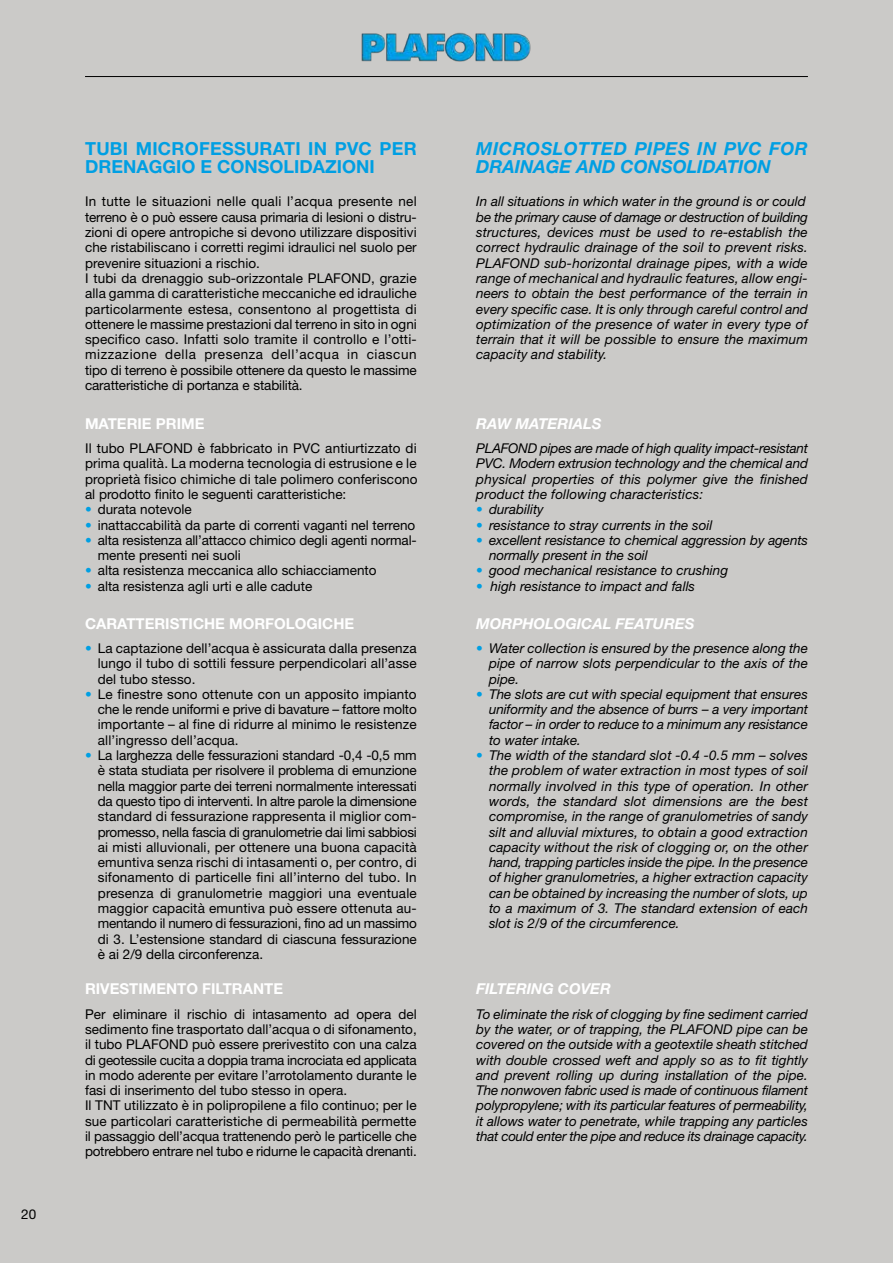
<style>
.page{position:relative;width:893px;height:1263px;background:#cbcac8}
.page>*{position:absolute;margin:0;border:0;box-sizing:border-box;transform-origin:0 0}
.t1{font:700 18px/18px "Helvetica Neue";color:#009fe3}
.t2{font:italic 700 18px/18px "Helvetica Neue";color:#009fe3}
.t3{font:700 15px "Helvetica Neue";color:#fff}
.t4{font:italic 700 15px "Helvetica Neue";color:#fff}
.t5{font:13.5px/15.3px "Helvetica Neue";color:#000;text-align:justify}
.t6{font:italic 13.5px/15.3px "Helvetica Neue";color:#000;text-align:justify}
.s1{color:#009fe3}
</style>
<div class="page">
<img style="left:361px;top:32px;width:170px;height:30px">
<hr style="left:85px;top:76px;width:723px;height:1px;background:#000">
<p class="t5" style="left:21px;top:1207px;width:17px">20</p>
<h1 class="t1" style="left:85px;top:139px;width:333px">TUBI MICROFESSURATI IN PVC PER<br>DRENAGGIO E CONSOLIDAZIONI</h1>
<p class="t5" style="left:85px;top:194px;width:333px;text-align:left">In tutte le situazioni nelle quali l’acqua presente nel terreno è o può essere causa primaria di lesioni o distru&shy;zioni di opere antropiche si devono utilizzare dispositivi che ristabiliscano i corretti regimi idraulici nel suolo per prevenire situazioni a rischio.<br>I tubi da drenaggio sub-orizzontale PLAFOND, grazie alla gamma di caratteristiche meccaniche ed idrauliche particolarmente estesa, consentono al progettista di ottenere le massime prestazioni dal terreno in sito in ogni specifico caso. Infatti solo tramite il controllo e l’otti&shy;mizzazione della presenza dell’acqua in ciascun tipo di terreno è possibile ottenere da questo le massime caratteristiche di portanza e stabilità.</p>
<p class="t3" style="left:85px;top:414px;width:121px">MATERIE PRIME</p>
<p class="t5" style="left:85px;top:440px;width:334px">Il tubo PLAFOND è fabbricato in PVC antiurtizzato di prima qualità. La moderna tecnologia di estrusione e le proprietà fisico chimiche di tale polimero conferiscono al prodotto finito le seguenti caratteristiche:</p>
<p class="t5" style="left:85px;top:502px;width:108px"><span class="s1">•</span> durata notevole</p>
<p class="t5" style="left:85px;top:517px;width:332px"><span class="s1">•</span> inattaccabilità da parte di correnti vaganti nel terreno</p>
<p class="t5" style="left:98px;top:532px;width:320px;text-indent:-13px"><span class="s1">•</span> alta resistenza all’attacco chimico degli agenti normal&shy;mente presenti nei suoli</p>
<p class="t5" style="left:85px;top:563px;width:293px"><span class="s1">•</span> alta resistenza meccanica allo schiacciamento</p>
<p class="t5" style="left:85px;top:578px;width:229px"><span class="s1">•</span> alta resistenza agli urti e alle cadute</p>
<p class="t3" style="left:85px;top:614px;width:271px">CARATTERISTICHE MORFOLOGICHE</p>
<p class="t5" style="left:98px;top:640px;width:320px;text-indent:-13px"><span class="s1">•</span> La captazione dell’acqua è assicurata dalla presenza lungo il tubo di sottili fessure perpendicolari all’asse del tubo stesso.</p>
<p class="t5" style="left:98px;top:686px;width:320px;text-indent:-13px"><span class="s1">•</span> Le finestre sono ottenute con un apposito impianto che le rende uniformi e prive di bavature – fattore molto importante – al fine di ridurre al minimo le resistenze all’ingresso dell’acqua.</p>
<p class="t5" style="left:98px;top:747px;width:320px;text-indent:-13px"><span class="s1">•</span> La larghezza delle fessurazioni standard -0,4 -0,5 mm è stata studiata per risolvere il problema di emunzione nella maggior parte dei terreni normalmente interessati da questo tipo di interventi. In altre parole la dimensione standard di fessurazione rappresenta il miglior com&shy;promesso, nella fascia di granulometrie dai limi sabbiosi ai misti alluvionali, per ottenere una buona capacità emuntiva senza rischi di intasamenti o, per contro, di sifonamento di particelle fini all’interno del tubo. In presenza di granulometrie maggiori una eventuale maggior capacità emuntiva può essere ottenuta au&shy;mentando il numero di fessurazioni, fino ad un massimo di 3. L’estensione standard di ciascuna fessurazione è ai 2/9 della circonferenza.</p>
<p class="t3" style="left:85px;top:980px;width:200px">RIVESTIMENTO FILTRANTE</p>
<p class="t5" style="left:85px;top:1006px;width:333px;text-align:left">Per eliminare il rischio di intasamento ad opera del sedimento fine trasportato dall’acqua o di sifonamento, il tubo PLAFOND può essere prerivestito con una calza di geotessile cucita a doppia trama incrociata ed applicata in modo aderente per evitare l’arrotolamento durante le fasi di inserimento del tubo stesso in opera.<br>Il TNT utilizzato è in polipropilene a filo continuo; per le sue particolari caratteristiche di permeabilità permette il passaggio dell’acqua trattenendo però le particelle che potrebbero entrare nel tubo e ridurne le capacità drenanti.</p>
<h1 class="t2" style="left:476px;top:139px;width:333px">MICROSLOTTED PIPES IN PVC FOR<br>DRAINAGE AND CONSOLIDATION</h1>
<p class="t6" style="left:476px;top:194px;width:333px;text-align:left">In all situations in which water in the ground is or could be the primary cause of damage or destruction of building structures, devices must be used to re-establish the correct hydraulic drainage of the soil to prevent risks.<br>PLAFOND sub-horizontal drainage pipes, with a wide range of mechanical and hydraulic features, allow engi&shy;neers to obtain the best performance of the terrain in every specific case. It is only through careful control and optimization of the presence of water in every type of terrain that it will be possible to ensure the maximum capacity and stability.</p>
<p class="t4" style="left:476px;top:414px;width:127px">RAW MATERIALS</p>
<p class="t6" style="left:476px;top:440px;width:333px">PLAFOND pipes are made of high quality impact-resistant PVC. Modern extrusion technology and the chemical and physical properties of this polymer give the finished product the following characteristics:</p>
<p class="t6" style="left:476px;top:502px;width:69px"><span class="s1">•</span> durability</p>
<p class="t6" style="left:476px;top:517px;width:238px"><span class="s1">•</span> resistance to stray currents in the soil</p>
<p class="t6" style="left:489px;top:532px;width:321px;text-indent:-13px"><span class="s1">•</span> excellent resistance to chemical aggression by agents normally present in the soil</p>
<p class="t6" style="left:476px;top:563px;width:253px"><span class="s1">•</span> good mechanical resistance to crushing</p>
<p class="t6" style="left:476px;top:578px;width:220px"><span class="s1">•</span> high resistance to impact and falls</p>
<p class="t4" style="left:476px;top:614px;width:220px">MORPHOLOGICAL FEATURES</p>
<p class="t6" style="left:489px;top:640px;width:321px;text-indent:-13px"><span class="s1">•</span> Water collection is ensured by the presence along the pipe of narrow slots perpendicular to the axis of the pipe.</p>
<p class="t6" style="left:489px;top:686px;width:320px;text-indent:-13px"><span class="s1">•</span> The slots are cut with special equipment that ensures uniformity and the absence of burrs – a very important factor – in order to reduce to a minimum any resistance to water intake.</p>
<p class="t6" style="left:489px;top:747px;width:321px;text-indent:-13px"><span class="s1">•</span> The width of the standard slot -0.4 -0.5 mm – solves the problem of water extraction in most types of soil normally involved in this type of operation. In other words, the standard slot dimensions are the best compromise, in the range of granulometries of sandy silt and alluvial mixtures, to obtain a good extraction capacity without the risk of clogging or, on the other hand, trapping particles inside the pipe. In the presence of higher granulometries, a higher extraction capacity can be obtained by increasing the number of slots, up to a maximum of 3. The standard extension of each slot is 2/9 of the circumference.</p>
<p class="t4" style="left:476px;top:980px;width:136px">FILTERING COVER</p>
<p class="t6" style="left:476px;top:1006px;width:333px">To eliminate the risk of clogging by fine sediment carried by the water, or of trapping, the PLAFOND pipe can be covered on the outside with a geotextile sheath stitched with double crossed weft and apply so as to fit tightly and prevent rolling up during installation of the pipe.<br>The nonwoven fabric used is made of continuous filament polypropylene; with its particular features of permeability, it allows water to penetrate, while trapping any particles that could enter the pipe and reduce its drainage capacity.</p>
</div>
